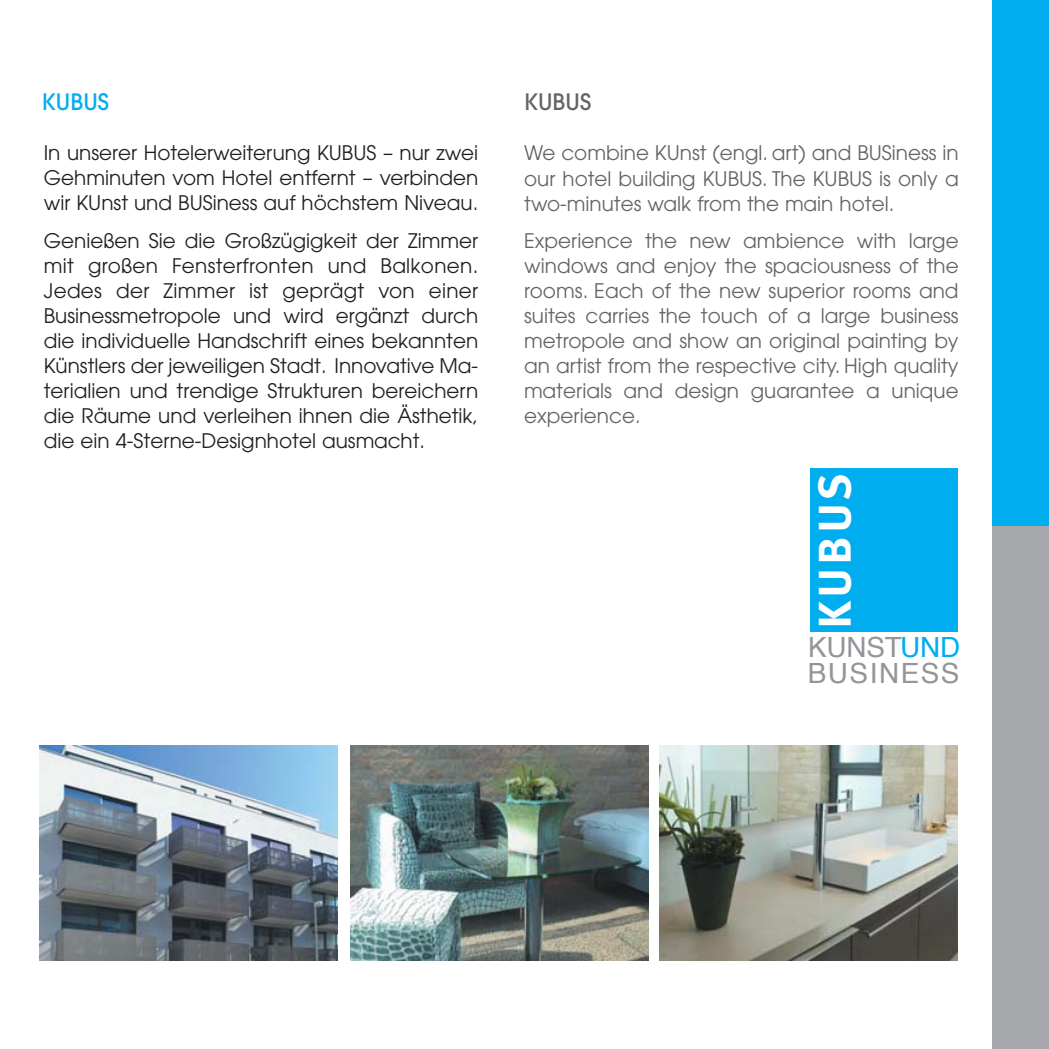
<style>
.page{position:relative;width:1049px;height:1049px;background:#fff}
.page>*{position:absolute;margin:0;border:0;box-sizing:border-box;transform-origin:0 0}
.t1{font:700 45.75px "Meta Plus";letter-spacing:.07em;color:#fff}
.t2{font:27.75px/26px "Helvetica";letter-spacing:.025em;color:#939598}
.t3{font:500 22.5px "Avant Garde";color:#636466}
.t4{font:500 22.5px "Avant Garde";color:#00adef}
.t5{font:20px/25px "Avant Garde";color:#231f20;text-align:justify}
.t6{font:20px/25px "Avant Garde";color:#636466;text-align:justify}
.s1{color:#00adef}
</style>
<div class="page">
<div style="left:992px;top:0;width:57px;height:526px;background:#00adef"></div>
<div style="left:992px;top:526px;width:57px;height:523px;background:#a7a9ac"></div>
<div style="left:810px;top:468px;width:147px;height:164px;background:#00adef"></div>
<img style="left:40px;top:745px;width:297px;height:215px">
<img style="left:350px;top:745px;width:298px;height:215px">
<img style="left:660px;top:745px;width:297px;height:215px">
<p class="t4" style="left:42px;top:94px;width:69px">KUBUS</p>
<p class="t5" style="left:44px;top:142px;width:436px">In unserer Hotelerweiterung KUBUS – nur zwei Gehminuten vom Hotel entfernt – verbinden wir KUnst und BUSiness auf höchstem Niveau.</p>
<p class="t5" style="left:44px;top:230px;width:436px">Genießen Sie die Großzügigkeit der Zimmer mit großen Fensterfronten und Balkonen.<br>Jedes der Zimmer ist geprägt von einer Businessmetropole und wird ergänzt durch die individuelle Handschrift eines bekannten Künstlers der jeweiligen Stadt. Innovative Ma&shy;terialien und trendige Strukturen bereichern die Räume und verleihen ihnen die Ästhetik, die ein 4-Sterne-Designhotel ausmacht.</p>
<p class="t3" style="left:524px;top:94px;width:69px">KUBUS</p>
<p class="t6" style="left:524px;top:142px;width:436px">We combine KUnst (engl. art) and BUSiness in our hotel building KUBUS. The KUBUS is only a two-minutes walk from the main hotel.</p>
<p class="t6" style="left:524px;top:230px;width:436px">Experience the new ambience with large windows and enjoy the spaciousness of the rooms. Each of the new superior rooms and suites carries the touch of a large business metropole and show an original painting by an artist from the respective city. High quality materials and design guarantee a unique experience.</p>
<h1 class="t1" style="left:813px;top:628px;width:157px;rotate:-90deg">KUBUS</h1>
<h2 class="t2" style="left:808px;top:637px;width:154px">KUNST<span class="s1">UND<br></span>BUSINESS</h2>
</div>
